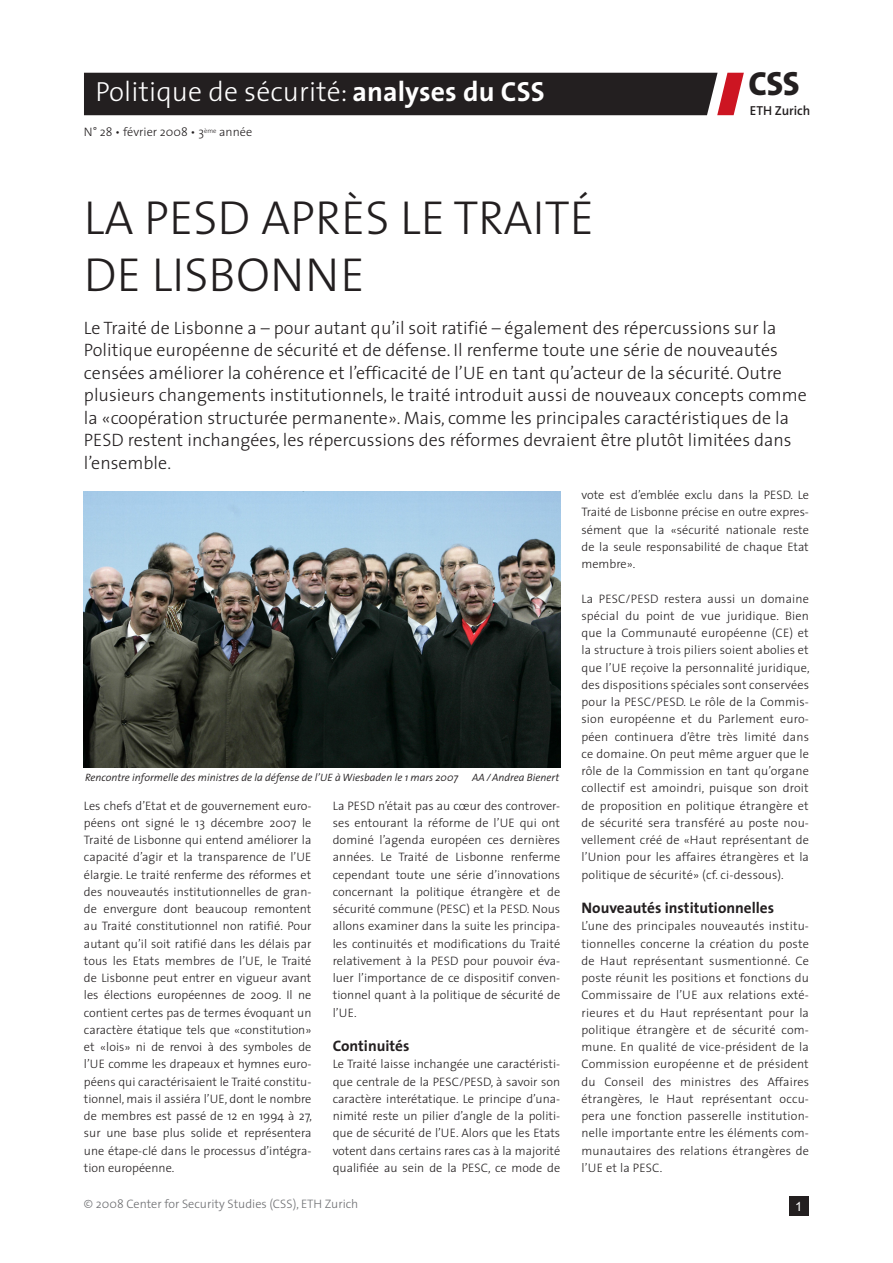
<style>
.page{position:relative;width:893px;height:1263px;background:#fff}
.page>*{position:absolute;margin:0;border:0;box-sizing:border-box;transform-origin:0 0}
._1_Haupttitel{font:300 48px "The Sans";color:#231f20}
.t1{font:800 33.75px "The Sans";color:#231f20}
.t2{font:300 27.75px "The Sans";letter-spacing:.005em;color:#fff}
._2_lead{font:300 18px/22.5px "The Sans";color:#231f20}
._5_Untertitel{font:700 15.3px "The Sans";color:#231f20}
.t3{font:600 13.05px "The Sans";color:#231f20}
._4_Text{font:300 12.3px/17.2px "The Sans";color:#231f20;text-align:justify}
.t4{font:300 12.3px "The Sans";color:#6c6d70}
._3_Bildlegende{font:italic 300 10.65px "The Sans";color:#231f20}
.s1{font-weight:700}
</style>
<div class="page">
<div style="left:789px;top:1196px;width:20px;height:20px;background:#231f20"></div>
<div style="left:84px;top:73px;width:660px;height:42px;background:#231f20"></div>
<img style="left:84px;top:492px;width:476px;height:275px">
<p class="t2" style="left:95px;top:69px;width:451px">Politique de sécurité: <span class="s1">analyses du CSS</span></p>
<p class="_4_Text" style="left:84px;top:123px;width:170px">N° 28 • février 2008 • 3<sup>ème</sup> année</p>
<p class="t1" style="left:748px;top:56px;width:53px">CSS</p>
<p class="t3" style="left:750px;top:100px;width:62px">ETH Zurich</p>
<p class="_1_Haupttitel" style="left:84px;top:178px;width:512px">La PESD après le Traité</p>
<p class="_1_Haupttitel" style="left:84px;top:235px;width:216px">de Lisbonne</p>
<p class="_2_lead" style="left:84px;top:316px;width:724px">Le Traité de Lisbonne a – pour autant qu’il soit ratifié – également des répercussions sur la Politique européenne de sécurité et de défense. I l renferme toute une série de nouveautés censées améliorer la cohérence et l’efficacité de l’UE en tant qu’acteur de la sécurité. Outre plusieurs changements institutionnels, le traité introduit aussi de nouveaux concepts comme la «coopération structurée permanente». Mais, comme les principales caractéristiques de la PESD restent inchangées, les répercussions des réformes devraient être plutôt limitées dans l’ensemble.</p>
<p class="_3_Bildlegende" style="left:85px;top:768px;width:375px">Rencontre informelle des ministres de la défense de l’UE à Wiesbaden le 1 mars 2007</p>
<p class="_3_Bildlegende" style="left:472px;top:768px;width:89px">AA/Andrea Bienert</p>
<p class="_4_Text" style="left:84px;top:796px;width:230px">Les chefs d’Etat et de gouvernement euro&shy;péens ont signé le 13 décembre 2007 le Traité de Lisbonne qui entend améliorer la capacité d’agir et la transparence de l’UE élargie. Le traité renferme des réformes et des nouveautés institutionnelles de gran&shy;de envergure dont beaucoup remontent au Traité constitutionnel non ratifié. Pour autant qu’il soit ratifié dans les délais par tous les Etats membres de l’UE, le Traité de Lisbonne peut entrer en vigueur avant les élections européennes de 2009. I l ne contient certes pas de termes évoquant un caractère étatique tels que «constitution» et «lois» ni de renvoi à des symboles de l’UE comme les drapeaux et hymnes euro&shy;péens qui caractérisaient le Traité constitu&shy;tionnel, mais il assiéra l’UE, dont le nombre de membres est passé de 12 en 1994 à 27, sur une base plus solide et représentera une étape-clé dans le processus d’intégra&shy;tion européenne.</p>
<p class="_4_Text" style="left:333px;top:796px;width:229px">La PESD n’était pas au cœur des controver&shy;ses entourant la réforme de l’UE qui ont dominé l’agenda européen ces dernières années. Le Traité de Lisbonne renferme cependant toute une série d’innovations concernant la politique étrangère et de sécurité commune (PESC) et la PESD. Nous allons examiner dans la suite les principa&shy;les continuités et modifications du Traité relativement à la PESD pour pouvoir éva&shy;luer l’importance de ce dispositif conven&shy;tionnel quant à la politique de sécurité de l’UE.</p>
<p class="_5_Untertitel" style="left:333px;top:1033px;width:78px">Continuités</p>
<p class="_4_Text" style="left:333px;top:1055px;width:229px">Le Traité laisse inchangée une caractéristi&shy;que centrale de la PESC/PESD, à savoir son caractère interétatique. Le principe d’una&shy;nimité reste un pilier d’angle de la politi&shy;que de sécurité de l’UE. Alors que les Etats votent dans certains rares cas à la majorité qualifiée au sein de la PESC, ce mode de</p>
<p class="t4" style="left:84px;top:1194px;width:276px">© 2008 Center for Security Studies (CSS), ETH Zurich</p>
<p class="_4_Text" style="left:581px;top:486px;width:229px">vote est d’emblée exclu dans la PESD. Le Traité de Lisbonne précise en outre expres&shy;sément que la «sécurité nationale reste de la seule responsabilité de chaque Etat membre».</p>
<p class="_4_Text" style="left:581px;top:589px;width:230px">La PESC/PESD restera aussi un domaine spécial du point de vue juridique. Bien que la Communauté européenne (CE) et la structure à trois piliers soient abolies et que l’UE reçoive la personnalité juridique, des dispositions spéciales sont conservées pour la PESC/PESD. Le rôle de la Commis&shy;sion européenne et du Parlement euro&shy;péen continuera d’être très limité dans ce domaine. On peut même arguer que le rôle de la Commission en tant qu’organe collectif est amoindri, puisque son droit de proposition en politique étrangère et de sécurité sera transféré au poste nou&shy;vellement créé de «Haut représentant de l’Union pour les affaires étrangères et la politique de sécurité» (cf. ci-dessous).</p>
<p class="_5_Untertitel" style="left:581px;top:895px;width:194px">Nouveautés institutionnelles</p>
<p class="_4_Text" style="left:581px;top:917px;width:229px">L’une des principales nouveautés institu&shy;tionnelles concerne la création du poste de Haut représentant susmentionné. Ce poste réunit les positions et fonctions du Commissaire de l’UE aux relations exté&shy;rieures et du Haut représentant pour la politique étrangère et de sécurité com&shy;mune. En qualité de vice-président de la Commission européenne et de président du Conseil des ministres des Affaires étrangères, le Haut représentant occu&shy;pera une fonction passerelle institution&shy;nelle importante entre les éléments com&shy;munautaires des relations étrangères de l’UE et la PESC.</p>
</div>
